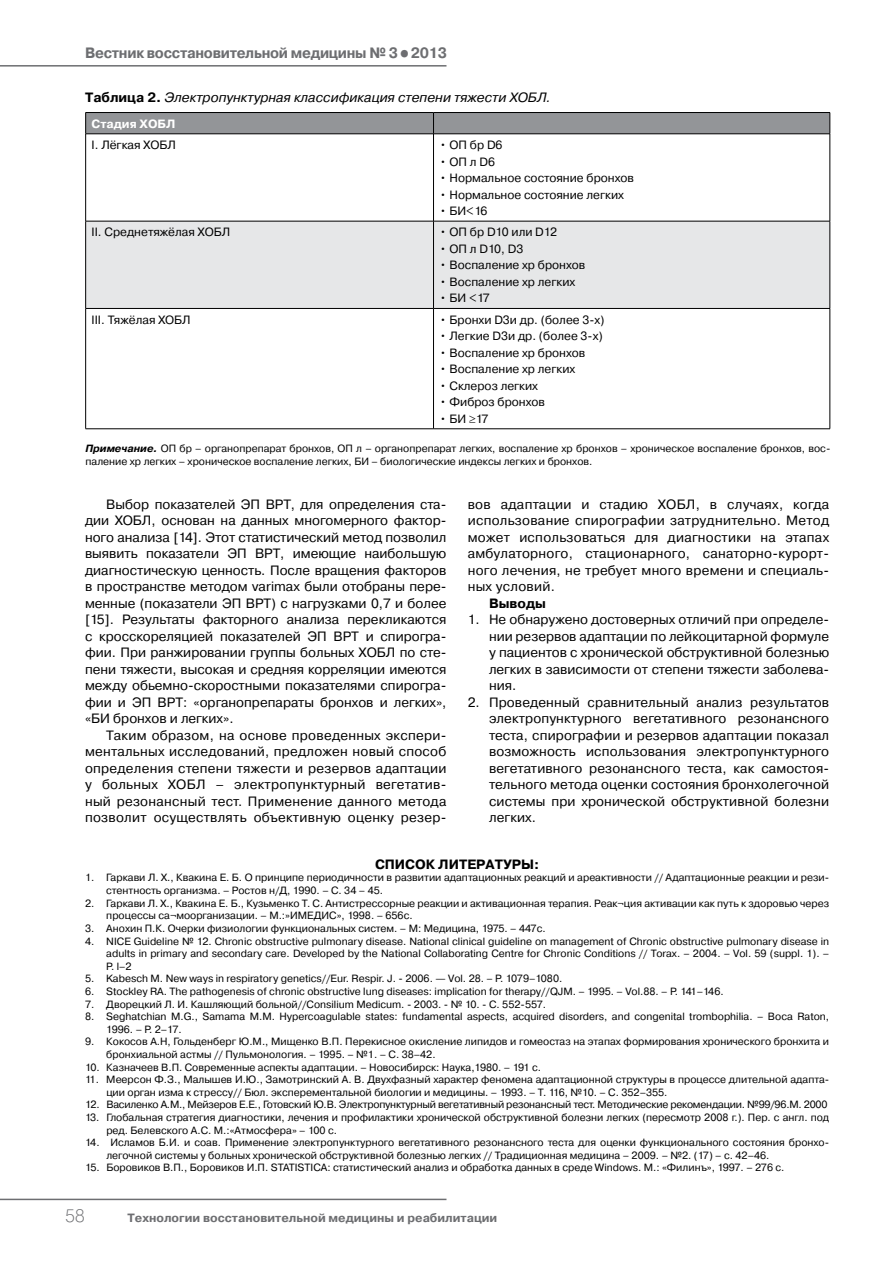
<style>
.page{position:relative;width:893px;height:1263px;background:#fff}
.page>*{position:absolute;margin:0;border:0;box-sizing:border-box;transform-origin:0 0}
.t1{font:18px "Pragmatica Light C";color:#6d6e71}
.t2{font:700 15px "Pragmatica C";letter-spacing:-.02em;color:#6d6e71;scale:.95 1}
.t3{font:13.5px/16.5px "Pragmatica C";letter-spacing:.01em;color:#000;text-align:justify}
.t4{font:italic 13.5px "Pragmatica C";color:#000}
.t5{font:700 13.5px "Pragmatica C";color:#000}
.t6{font:12px "Pragmatica C";color:#000}
.t7{font:700 12px "Pragmatica C";color:#6d6e71}
.t8{font:700 12px "Pragmatica C";color:#fff}
.t9{font:10.5px/12.6px "Pragmatica C";color:#000}
.t10{font:10.5px "Pragmatica C";letter-spacing:-.02em;color:#000}
.s1{font-size:21px}
.s2{font-weight:700;font-style:normal}
.s3{font-weight:700;font-style:italic}
</style>
<div class="page">
<hr style="left:0;top:65px;width:446px;height:2px;background:#6d6e71">
<hr style="left:0;top:1199px;width:446px;height:1px;background:#6d6e71">
<div style="left:86px;top:222px;width:744px;height:86px;background:#e6e7e8"></div>
<div style="left:85px;top:113px;width:746px;height:21px;background:#939598"></div>
<hr style="left:85px;top:134px;width:1px;height:87px;background:#000">
<hr style="left:433px;top:134px;width:1px;height:87px;background:#000">
<hr style="left:830px;top:134px;width:1px;height:87px;background:#000">
<hr style="left:85px;top:221px;width:1px;height:87px;background:#000">
<hr style="left:433px;top:221px;width:1px;height:87px;background:#000">
<hr style="left:830px;top:221px;width:1px;height:87px;background:#000">
<hr style="left:85px;top:309px;width:1px;height:120px;background:#000">
<hr style="left:433px;top:309px;width:1px;height:120px;background:#000">
<hr style="left:830px;top:309px;width:1px;height:120px;background:#000">
<hr style="left:85px;top:112px;width:348px;height:1px;background:#000">
<hr style="left:433px;top:112px;width:397px;height:1px;background:#000">
<hr style="left:85px;top:134px;width:348px;height:1px;background:#000">
<hr style="left:433px;top:134px;width:397px;height:1px;background:#000">
<hr style="left:85px;top:221px;width:348px;height:1px;background:#000">
<hr style="left:433px;top:221px;width:397px;height:1px;background:#000">
<hr style="left:85px;top:308px;width:348px;height:1px;background:#000">
<hr style="left:433px;top:308px;width:397px;height:1px;background:#000">
<hr style="left:85px;top:428px;width:348px;height:1px;background:#000">
<hr style="left:433px;top:428px;width:397px;height:1px;background:#000">
<h2 class="t2" style="left:85px;top:45px;width:383px">Вестник восстановительной медицины № 3<span class="s1">•</span>2013</h2>
<p class="t4" style="left:85px;top:90px;width:467px"><span class="s2">Таблица 2.</span> Электропунктурная классификация степени тяжести ХОБЛ.</p>
<p class="t8" style="left:92px;top:117px;width:84px">Стадия ХОБЛ</p>
<p class="t6" style="left:92px;top:138px;width:85px">I. Лёгкая ХОБЛ</p>
<p class="t6" style="left:439px;top:138px;width:65px">• ОП бр D6</p>
<p class="t6" style="left:439px;top:155px;width:57px">• ОП л D6</p>
<p class="t6" style="left:439px;top:171px;width:196px">• Нормальное состояние бронхов</p>
<p class="t6" style="left:439px;top:188px;width:186px">• Нормальное состояние легких</p>
<p class="t6" style="left:439px;top:204px;width:50px">• БИ&lt;16</p>
<p class="t6" style="left:92px;top:226px;width:139px">II. Среднетяжёлая ХОБЛ</p>
<p class="t6" style="left:439px;top:226px;width:119px">• ОП бр D10 или D12</p>
<p class="t6" style="left:439px;top:242px;width:85px">• ОП л D10, D3</p>
<p class="t6" style="left:439px;top:259px;width:147px">• Воспаление хр бронхов</p>
<p class="t6" style="left:439px;top:275px;width:137px">• Воспаление хр легких</p>
<p class="t6" style="left:439px;top:292px;width:52px">• БИ &lt;17</p>
<p class="t6" style="left:92px;top:313px;width:99px">III. Тяжёлая ХОБЛ</p>
<p class="t6" style="left:439px;top:313px;width:167px">• Бронхи D3и др. (более 3-х)</p>
<p class="t6" style="left:439px;top:329px;width:165px">• Легкие D3и др. (более 3-х)</p>
<p class="t6" style="left:439px;top:346px;width:147px">• Воспаление хр бронхов</p>
<p class="t6" style="left:439px;top:362px;width:137px">• Воспаление хр легких</p>
<p class="t6" style="left:439px;top:379px;width:100px">• Склероз легких</p>
<p class="t6" style="left:439px;top:395px;width:107px">• Фиброз бронхов</p>
<p class="t6" style="left:439px;top:412px;width:50px">• БИ ≥17</p>
<p class="t9" style="left:85px;top:442px;width:746px"><span class="s3">Примечание.</span> ОП бр – органопрепарат бронхов, ОП л – органопрепарат легких, воспаление хр бронхов – хроническое воспаление бронхов, вос&shy;паление хр легких – хроническое воспаление легких, БИ – биологические индексы легких и бронхов.</p>
<p class="t3" style="left:85px;top:496px;width:363px;text-indent:21px">Выбор показателей ЭП ВРТ, для определения ста&shy;дии ХОБЛ, основан на данных многомерного фактор&shy;ного анализа [14]. Этот статистический метод позволил выявить показатели ЭП ВРТ, имеющие наибольшую диагностическую ценность. После вращения факторов в пространстве методом varimax были отобраны пере&shy;менные (показатели ЭП ВРТ) с нагрузками 0,7 и более [15]. Результаты факторного анализа перекликаются с кросскореляцией показателей ЭП ВРТ и спирогра&shy;фии. При ранжировании группы больных ХОБЛ по сте&shy;пени тяжести, высокая и средняя корреляции имеются между обьемно-скоростными показателями спирогра&shy;фии и ЭП ВРТ: «органопрепараты бронхов и легких», «БИ бронхов и легких».</p>
<p class="t3" style="left:85px;top:727px;width:363px;text-indent:21px">Таким образом, на основе проведенных экспери&shy;ментальных исследований, предложен новый способ определения степени тяжести и резервов адаптации у больных ХОБЛ – электропунктурный вегетатив&shy;ный резонансный тест. Применение данного метода позволит осуществлять объективную оценку резер-</p>
<p class="t3" style="left:468px;top:496px;width:363px">вов адаптации и стадию ХОБЛ, в случаях, когда использование спирографии затруднительно. Метод может использоваться для диагностики на этапах амбулаторного, стационарного, санаторно-курорт&shy;ного лечения, не требует много времени и специаль&shy;ных условий.</p>
<p class="t5" style="left:489px;top:596px;width:58px">Выводы</p>
<p class="t3" style="left:489px;top:611px;width:342px;text-indent:-21px">1. Не обнаружено достоверных отличий при определе&shy;нии резервов адаптации по лейкоцитарной формуле у пациентов с хронической обструктивной болезнью легких в зависимости от степени тяжести заболева&shy;ния.</p>
<p class="t3" style="left:489px;top:694px;width:342px;text-indent:-21px">2. Проведенный сравнительный анализ результатов электропунктурного вегетативного резонансного теста, спирографии и резервов адаптации показал возможность использования электропунктурного вегетативного резонансного теста, как самостоя&shy;тельного метода оценки состояния бронхолегочной системы при хронической обструктивной болезни легких.</p>
<p class="t5" style="left:375px;top:857px;width:31px">СПИСОК</p>
<p class="t5" style="left:438px;top:857px;width:11px">ЛИТЕРАТ</p>
<p class="t5" style="left:503px;top:857px;width:38px">УРЫ :</p>
<p class="t9" style="left:106px;top:872px;width:724px;text-indent:-21px">1. Гаркави Л. X., Квакина Е. Б. О принципе периодичности в развитии адаптационных реакций и ареактивности // Адаптационные реакции и рези&shy;стентность организма. – Ростов н/Д, 1990. – C. 34 – 45.</p>
<p class="t9" style="left:106px;top:897px;width:724px;text-indent:-21px">2. Гаркави Л. X., Квакина Е. Б., Кузьменко Т. С. Антистрессорные реакции и активационная терапия. Реак¬ция активации как путь к здоровью через процессы са¬моорганизации. – М.:»ИМЕДИС», 1998. – 656с.</p>
<p class="t9" style="left:85px;top:922px;width:462px">3. Анохин П.К. Очерки физиологии функциональных систем. – М: Медицина, 1975. – 447с.</p>
<p class="t9" style="left:106px;top:935px;width:724px;text-align:justify;text-indent:-21px">4. NICE Guideline № 12. Chronic obstructive pulmonary disease. National clinical guideline on management of Chronic obstructive pulmonary disease in adults in primary and secondary care. Developed by the National Collaborating Centre for Chronic Conditions // Torax. – 2004. – Vol. 59 (suppl. 1). – P. l–2</p>
<p class="t9" style="left:85px;top:972px;width:479px">5. Kabesch M. New ways in respiratory genetics//Eur. Respir. J. - 2006. — Vol. 28. – P. 1079–1080.</p>
<p class="t9" style="left:85px;top:985px;width:640px">6. Stockley RA. The pathogenesis of chronic obstructive lung diseases: implication for therapy//QJM. – 1995. – Vol.88. – P. 141–146.</p>
<p class="t9" style="left:85px;top:998px;width:463px">7. Дворецкий Л. И. Кашляющий больной//Consilium Medicum. - 2003. - № 10. - С. 552-557.</p>
<p class="t9" style="left:106px;top:1010px;width:724px;text-indent:-21px">8. Seghatchian M.G., Samama M.M. Hypercoagulable states: fundamental aspects, acquired disorders, and congenital trombophilia. – Boca Raton,<br>1996. – P. 2–17.</p>
<p class="t9" style="left:106px;top:1035px;width:724px;text-indent:-21px">9. Кокосов А.Н, Гольденберг Ю.М., Мищенко В.П. Перекисное окисление липидов и гомеостаз на этапах формирования хронического бронхита и бронхиальной астмы // Пульмонология. – 1995. – №1. – С. 38–42.</p>
<p class="t9" style="left:85px;top:1061px;width:457px">10. Казначеев В.П. Современные аспекты адаптации. – Новосибирск: Наука,1980. – 191 с.</p>
<p class="t9" style="left:106px;top:1073px;width:724px;text-indent:-21px">11. Меерсон Ф.З., Малышев И.Ю., Замотринский А. В. Двухфазный характер феномена адаптационной структуры в процессе длительной адапта&shy;ции орган изма к стрессу// Бюл. эксперементальной биологии и медицины. – 1993. – Т. 116, №10. – С. 352–355.</p>
<p class="t10" style="left:85px;top:1099px;width:744px">12. Василенко А.М., Мейзеров Е.Е., Готовский Ю.В. Электропунктурный вегетативный резонансный тест. Методические рекомендации. №99/96.М. 2000</p>
<p class="t9" style="left:106px;top:1111px;width:724px;text-indent:-21px">13. Глобальная стратегия диагностики, лечения и профилактики хронической обструктивной болезни легких (пересмотр 2008 г.). Пер. с англ. под ред. Белевского А.С. М.:«Атмосфера» – 100 с.</p>
<p class="t9" style="left:106px;top:1136px;width:724px;text-indent:-21px">14. Исламов Б.И. и соав. Применение электропунктурного вегетативного резонансного теста для оценки функционального состояния бронхо&shy;легочной системы у больных хронической обструктивной болезнью легких // Традиционная медицина – 2009. – №2. (17) – с. 42–46.</p>
<p class="t9" style="left:85px;top:1161px;width:701px">15. Боровиков В.П., Боровиков И.П. STATISTICA: статистический анализ и обработка данных в среде Windows. М.: «Филинъ», 1997. – 276 с.</p>
<h1 class="t1" style="left:65px;top:1206px;width:21px">58</h1>
<p class="t7" style="left:128px;top:1211px;width:371px">Технологии восстановительной медицины и реабилитации</p>
</div>
